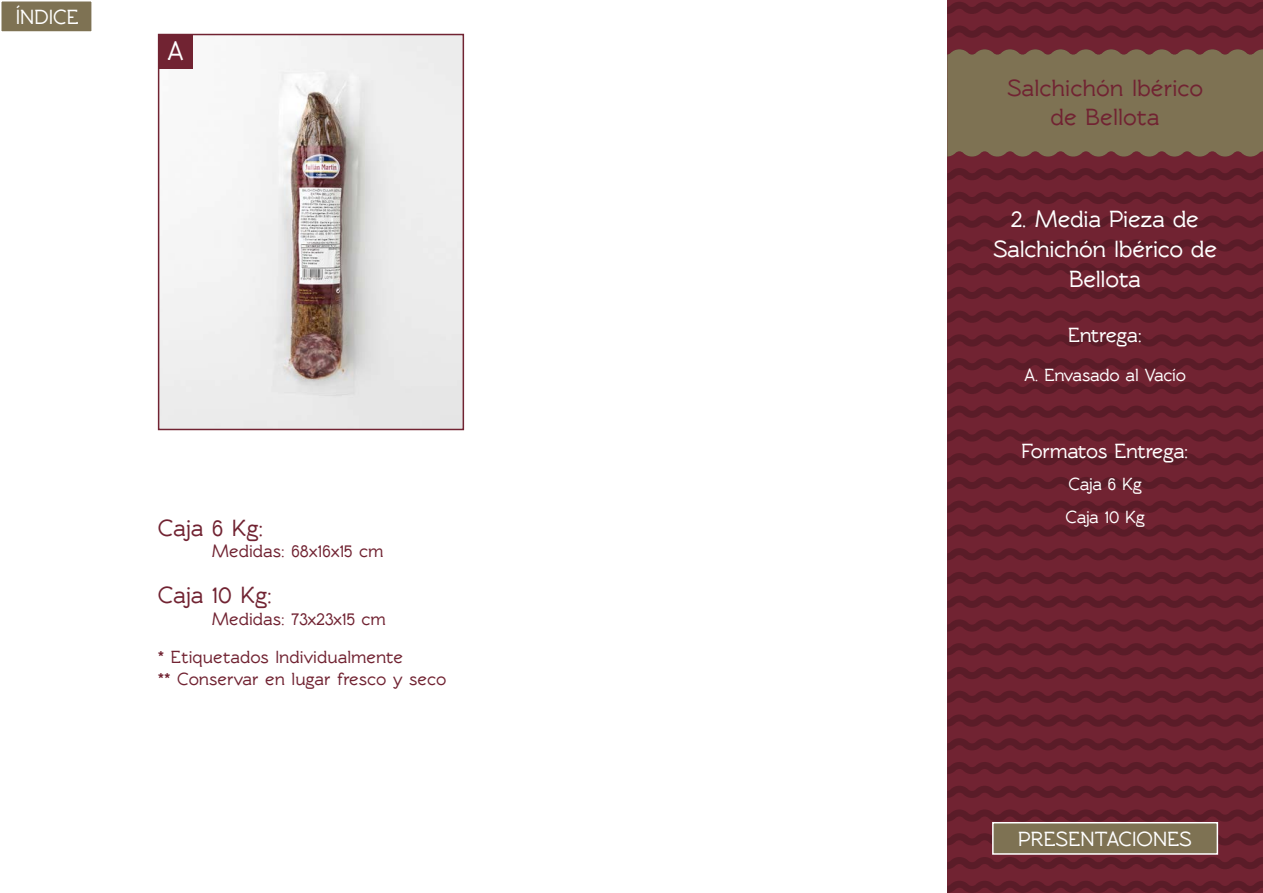
<style>
.page{position:relative;width:1263px;height:893px;background:#fff}
.page>*{position:absolute;margin:0;border:0;box-sizing:border-box;transform-origin:0 0}
.t1{font:700 27px "Rawengulk";color:#fff}
.t2{font:700 24px/28.8px "Rawengulk";color:#712332;text-align:center}
.t3{font:700 24px/30px "Rawengulk";letter-spacing:-.015em;color:#fff;text-align:center}
.t4{font:700 21px "Rawengulk";letter-spacing:-.015em;color:#fff}
.t5{font:700 21px "Rawengulk";color:#fff}
.t6{font:700 18px/38.5px "Rawengulk";color:#712332}
.t7{font:700 18px/32.5px "Rawengulk";letter-spacing:-.015em;color:#fff}
</style>
<div class="page">
<div style="left:947px;top:0;width:316px;height:893px;background:#712332"></div>
<svg style="left:947px;top:2px;width:316px;height:12px"></svg>
<svg style="left:947px;top:26px;width:316px;height:12px"></svg>
<svg style="left:947px;top:168px;width:316px;height:12px"></svg>
<svg style="left:947px;top:192px;width:316px;height:12px"></svg>
<svg style="left:947px;top:216px;width:316px;height:12px"></svg>
<svg style="left:947px;top:239px;width:316px;height:13px"></svg>
<svg style="left:947px;top:263px;width:316px;height:12px"></svg>
<svg style="left:947px;top:287px;width:316px;height:12px"></svg>
<svg style="left:947px;top:311px;width:316px;height:12px"></svg>
<svg style="left:947px;top:334px;width:316px;height:13px"></svg>
<svg style="left:947px;top:358px;width:316px;height:12px"></svg>
<svg style="left:947px;top:382px;width:316px;height:12px"></svg>
<svg style="left:947px;top:406px;width:316px;height:12px"></svg>
<svg style="left:947px;top:429px;width:316px;height:13px"></svg>
<svg style="left:947px;top:453px;width:316px;height:12px"></svg>
<svg style="left:947px;top:477px;width:316px;height:12px"></svg>
<svg style="left:947px;top:501px;width:316px;height:12px"></svg>
<svg style="left:947px;top:524px;width:316px;height:13px"></svg>
<svg style="left:947px;top:548px;width:316px;height:12px"></svg>
<svg style="left:947px;top:572px;width:316px;height:12px"></svg>
<svg style="left:947px;top:596px;width:316px;height:12px"></svg>
<svg style="left:947px;top:619px;width:316px;height:13px"></svg>
<svg style="left:947px;top:643px;width:316px;height:12px"></svg>
<svg style="left:947px;top:667px;width:316px;height:12px"></svg>
<svg style="left:947px;top:691px;width:316px;height:12px"></svg>
<svg style="left:947px;top:714px;width:316px;height:13px"></svg>
<svg style="left:947px;top:738px;width:316px;height:12px"></svg>
<svg style="left:947px;top:762px;width:316px;height:12px"></svg>
<svg style="left:947px;top:786px;width:316px;height:12px"></svg>
<svg style="left:947px;top:809px;width:316px;height:14px"></svg>
<svg style="left:947px;top:833px;width:316px;height:14px"></svg>
<svg style="left:947px;top:857px;width:316px;height:12px"></svg>
<svg style="left:947px;top:881px;width:316px;height:12px"></svg>
<div style="left:947px;top:49px;width:316px;height:108px;background:#7e7253"></div>
<img style="left:161px;top:37px;width:300px;height:390px">
<div style="left:158px;top:34px;width:306px;height:396px;border:2px solid #712332"></div>
<div style="left:158px;top:35px;width:34px;height:34px;background:#712332"></div>
<div style="left:1px;top:1px;width:91px;height:31px;background:#7e7253"></div>
<div style="left:0;top:0;width:93px;height:33px;border:2px solid #fff"></div>
<div style="left:992px;top:822px;width:226px;height:33px;background:#7e7253;border:2px solid #fff"></div>
<p class="t5" style="left:16px;top:5px;width:64px">ÍNDICE</p>
<h1 class="t1" style="left:167px;top:36px;width:18px">A</h1>
<h2 class="t2" style="left:158px;top:513px;width:107px">Caja 6 Kg:</h2>
<p class="t6" style="left:212px;top:532px;width:173px">Medidas: 68x16x15 cm</p>
<h2 class="t2" style="left:158px;top:580px;width:116px">Caja 10 Kg:</h2>
<p class="t6" style="left:158px;top:599px;width:247px;text-indent:54px">Medidas: 73x23x15 cm<br>* Etiquetados Individualmente</p>
<p class="t6" style="left:158px;top:659px;width:290px">** Conservar en lugar fresco y seco</p>
<h2 class="t2" style="left:1007px;top:74px;width:198px">Salchichón Ibérico de Bellota</h2>
<h2 class="t3" style="left:993px;top:204px;width:226px">2. Media Pieza de<br>Salchichón Ibérico de<br>Bellota</h2>
<p class="t4" style="left:1068px;top:323px;width:76px">Entrega:</p>
<p class="t7" style="left:1024px;top:358px;width:163px">A. Envasado al Vacío</p>
<p class="t4" style="left:1021px;top:439px;width:169px">Formatos Entrega:</p>
<p class="t7" style="left:1065px;top:468px;width:81px">Caja 6 Kg<br>Caja 10 Kg</p>
<p class="t5" style="left:1018px;top:827px;width:174px">PRESENTACIONES</p>
</div>
